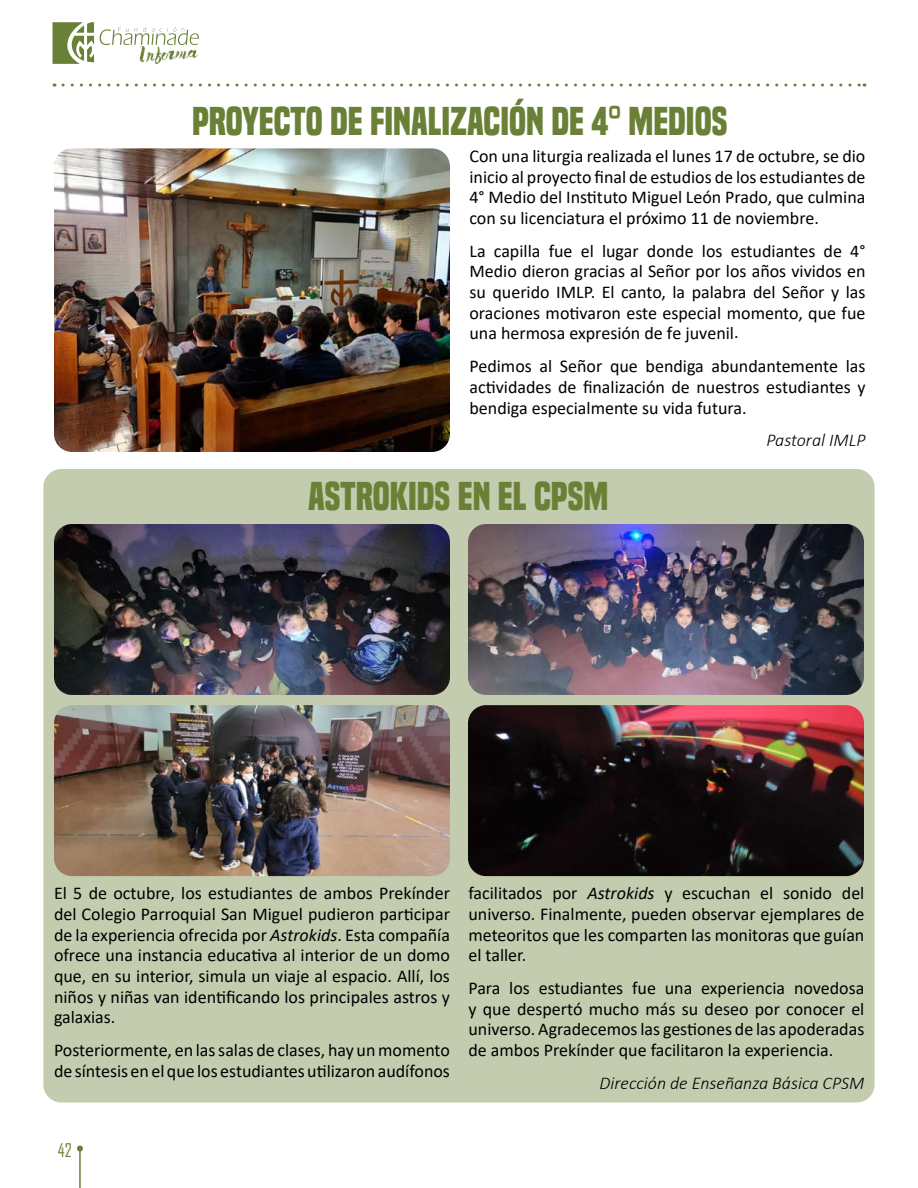
<style>
.page{position:relative;width:918px;height:1188px;background:#fff}
.page>*{position:absolute;margin:0;border:0;box-sizing:border-box;transform-origin:0 0}
.t1{font:700 37.5px "Built Titling Rg";color:#6b8037}
.t2{font:18px/20.7px "Calibri";color:#000;text-align:justify}
.t3{font:italic 300 18px "Calibri";color:#000}
.t4{font:18px "Agency FB";color:#6b8037}
.s1{font-style:italic}
</style>
<div class="page">
<img style="left:54px;top:148px;width:396px;height:304px">
<div style="left:43px;top:469px;width:832px;height:634px;background:#c4ccaf;border-radius:18px"></div>
<img style="left:468px;top:524px;width:396px;height:171px">
<img style="left:54px;top:524px;width:396px;height:171px">
<img style="left:468px;top:705px;width:396px;height:171px">
<img style="left:54px;top:705px;width:396px;height:171px">
<hr style="left:79px;top:1148px;width:2px;height:40px;background:#6b8037">
<svg style="left:77px;top:1145px;width:6px;height:6px"></svg>
<svg style="left:63px;top:84px;width:802px;height:3px"></svg>
<svg style="left:52px;top:22px;width:147px;height:42px"></svg>
<h1 class="t1" style="left:192px;top:99px;width:537px">PROYECTO DE FINALIZACIÓN DE 4° MEDIOS</h1>
<p class="t2" style="left:470px;top:145px;width:398px">Con una liturgia realizada el lunes 17 de octubre, se dio inicio al proyecto final de estudios de los estudiantes de 4° Medio del Instituto Miguel León Prado, que culmina con su licenciatura el próximo 11 de noviembre.</p>
<p class="t2" style="left:470px;top:240px;width:398px">La capilla fue el lugar donde los estudiantes de 4° Medio dieron gracias al Señor por los años vividos en su querido IMLP. El canto, la palabra del Señor y las oraciones motivaron este especial momento, que fue una hermosa expresión de fe juvenil.</p>
<p class="t2" style="left:470px;top:355px;width:398px">Pedimos al Señor que bendiga abundantemente las actividades de finalización de nuestros estudiantes y bendiga especialmente su vida futura.</p>
<p class="t3" style="left:767px;top:429px;width:100px">Pastoral IMLP</p>
<h1 class="t1" style="left:308px;top:474px;width:302px">ASTROKIDS EN EL CPSM</h1>
<p class="t2" style="left:54px;top:882px;width:398px">El 5 de octubre, los estudiantes de ambos Prekínder del Colegio Parroquial San Miguel pudieron participar de la experiencia ofrecida por <span class="s1">Astrokids</span>. Esta compañía ofrece una instancia educativa al interior de un domo que, en su interior, simula un viaje al espacio. Allí, los niños y niñas van identificando los principales astros y galaxias.</p>
<p class="t2" style="left:54px;top:1039px;width:397px">Posteriormente, en las salas de clases, hay un momento de síntesis en el que los estudiantes utilizaron audífonos</p>
<p class="t2" style="left:468px;top:882px;width:397px">facilitados por <span class="s1">Astrokids</span> y escuchan el sonido del universo. Finalmente, pueden observar ejemplares de meteoritos que les comparten las monitoras que guían el taller.</p>
<p class="t2" style="left:468px;top:977px;width:398px">Para los estudiantes fue una experiencia novedosa y que despertó mucho más su deseo por conocer el universo. Agradecemos las gestiones de las apoderadas de ambos Prekínder que facilitaron la experiencia.</p>
<p class="t3" style="left:600px;top:1072px;width:266px">Dirección de Enseñanza Básica CPSM</p>
<p class="t4" style="left:58px;top:1139px;width:15px">42</p>
</div>
